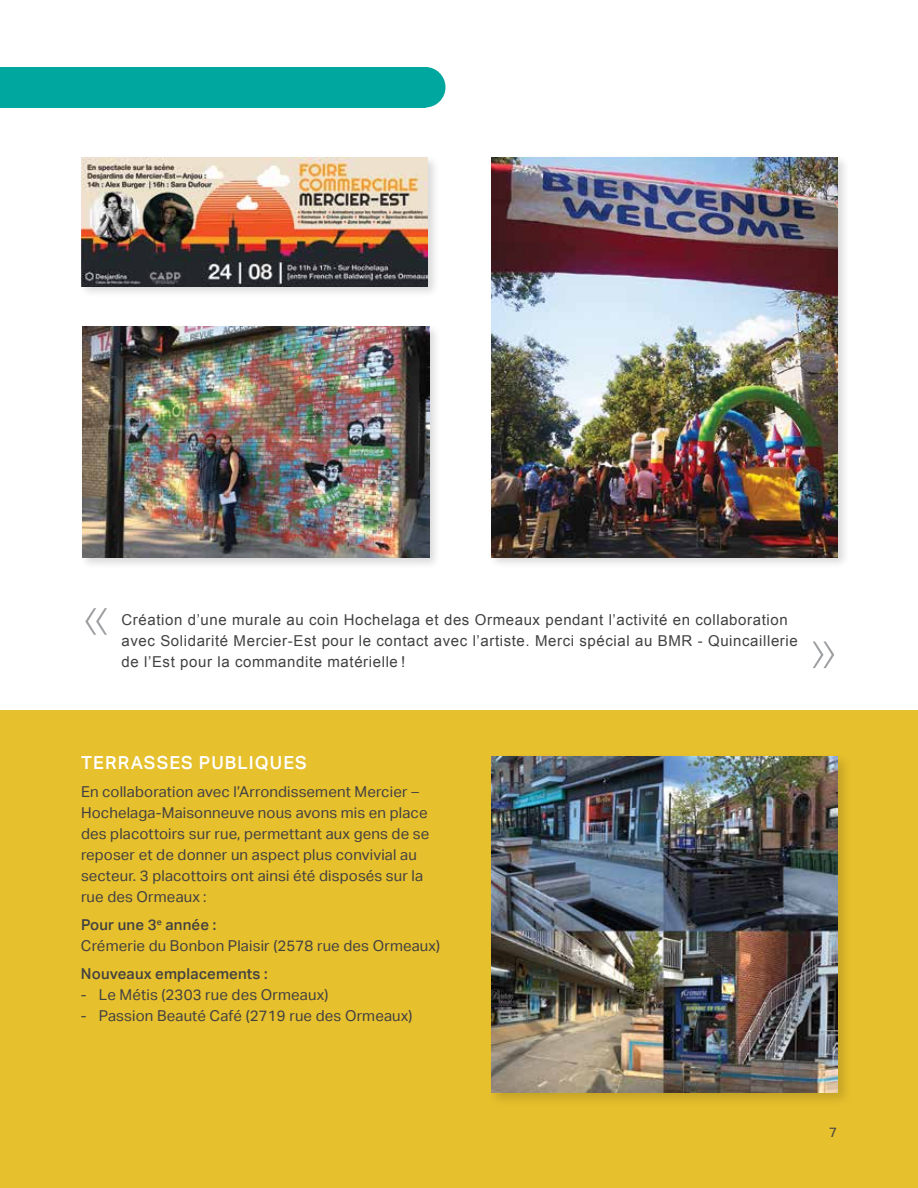
<style>
.page{position:relative;width:918px;height:1188px;background:#fff}
.page>*{position:absolute;margin:0;border:0;box-sizing:border-box;transform-origin:0 0}
.t1{font:100 60px "Aktiv Grotesk";color:#9d9fa2}
.t2{font:500 18px "Aktiv Grotesk";letter-spacing:.06em;color:#fff}
.t3{font:15px/21px "Aktiv Grotesk";letter-spacing:.01em;color:#414042}
.t4{font:15px/21px "Arial";letter-spacing:.04em;color:#414042}
.t5{font:500 15px "Aktiv Grotesk";letter-spacing:.01em;color:#414042}
.t6{font:13.5px "Aktiv Grotesk";color:#414042}
.s1{font-weight:300}
.s2{font-weight:500}
</style>
<div class="page">
<img style="left:11px;top:67px;width:907px;height:1121px">
<svg style="left:0;top:67px;width:11px;height:1121px"></svg>
<svg style="left:813px;top:641px;width:21px;height:27px"></svg>
<h1 class="t1" style="left:83px;top:582px;width:28px">«</h1>
<p class="t4" style="left:122px;top:610px;width:678px">Création d’une murale au coin Hochelaga et des Ormeaux pendant l’activité en collaboration avec Solidarité Mercier-Est pour le contact avec l’artiste. Merci spécial au BMR - Quincaillerie de l’Est pour la commandite matérielle !</p>
<p class="t2" style="left:81px;top:753px;width:227px">TERRASSES PUBLIQUES</p>
<p class="t3" style="left:81px;top:782px;width:350px">En collaboration avec l’Arrondissement Mercier <span class="s1">– </span>Hochelaga-Maisonneuve nous avons mis en place des placottoirs sur rue, permettant aux gens de se reposer et de donner un aspect plus convivial au secteur. 3 placottoirs ont ainsi été disposés sur la rue des Ormeaux :</p>
<p class="t3" style="left:81px;top:914px;width:361px"><span class="s2">Pour une 3</span><sup>e</sup> <span class="s2">année :<br></span>Crémerie du Bonbon Plaisir (2578 rue des Ormeaux)</p>
<p class="t5" style="left:81px;top:965px;width:188px">Nouveaux emplacements :</p>
<p class="t3" style="left:81px;top:984px;width:249px">- Le Métis (2303 rue des Ormeaux)</p>
<p class="t3" style="left:81px;top:1005px;width:333px">- Passion Beauté Café (2719 rue des Ormeaux)</p>
<p class="t6" style="left:829px;top:1125px;width:9px">7</p>
</div>
